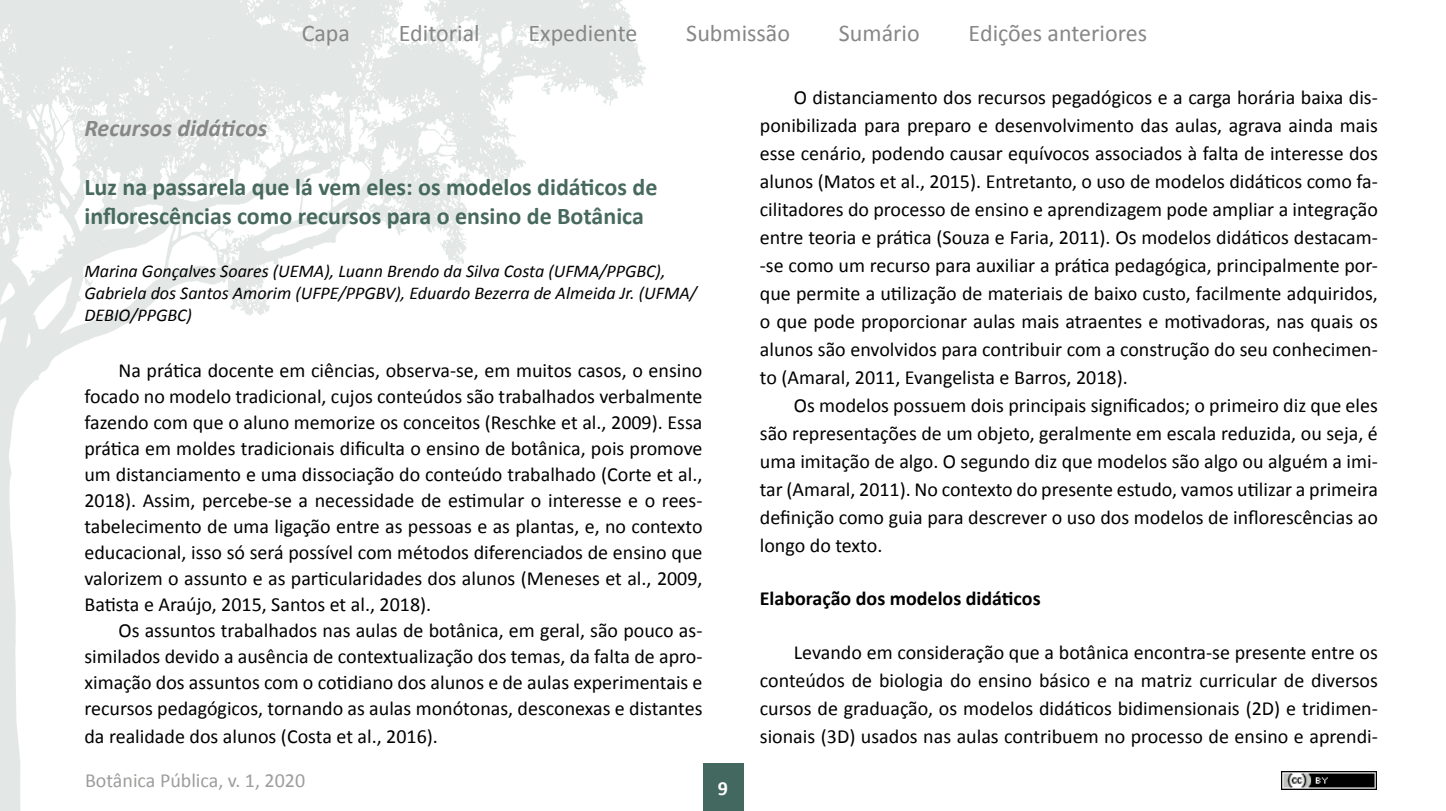
<style>
.page{position:relative;width:1446px;height:811px;background:#fff}
.page>*{position:absolute;margin:0;border:0;box-sizing:border-box;transform-origin:0 0}
.t1{font:700 24px/28.8px "Calibri";color:#47695e}
.t2{font:24px "Calibri";color:#878787}
.t3{font:italic 700 24px "Calibri";color:#878787}
.t4{font:20px/28px "Calibri";color:#000;text-align:justify}
.t5{font:700 20px "Calibri";color:#000}
.t6{font:20px "Calibri";color:#9d9d9c}
.t7{font:700 20px "Calibri";color:#fff}
.t8{font:italic 18px/21.6px "Calibri";color:#000}
</style>
<div class="page">
<div style="left:702px;top:764px;width:41px;height:47px;background:#43685f"></div>
<svg style="left:0;top:0;width:646px;height:811px"></svg>
<img style="left:1281px;top:772px;width:95px;height:17px">
<p class="t2" style="left:302px;top:18px;width:50px">Capa</p>
<p class="t2" style="left:399px;top:18px;width:82px">Editorial</p>
<p class="t2" style="left:528px;top:18px;width:110px">Expediente</p>
<p class="t2" style="left:686px;top:18px;width:105px">Submissão</p>
<p class="t2" style="left:839px;top:18px;width:82px">Sumário</p>
<p class="t2" style="left:968px;top:18px;width:180px">Edições anteriores</p>
<p class="t3" style="left:84px;top:113px;width:184px">Recursos didáticos</p>
<p class="t1" style="left:84px;top:171px;width:574px">Luz na passarela que lá vem eles: os modelos didáticos de inflorescências como recursos para o ensino de Botânica</p>
<p class="t8" style="left:84px;top:260px;width:614px">Marina Gonçalves Soares (UEMA), Luann Brendo da Silva Costa (UFMA/PPGBC),<br>Gabriela dos Santos Amorim (UFPE/PPGBV), Eduardo Bezerra de Almeida Jr. (UFMA/<br>DEBIO/PPGBC)</p>
<p class="t4" style="left:84px;top:356px;width:619px;line-height:26px;text-indent:34px">Na prática docente em ciências, observa-se, em muitos casos, o ensino focado no modelo tradicional, cujos conteúdos são trabalhados verbalmente fazendo com que o aluno memorize os conceitos (Reschke et al., 2009). Essa prática em moldes tradicionais dificulta o ensino de botânica, pois promove um distanciamento e uma dissociação do conteúdo trabalhado (Corte et al., 2018). Assim, percebe-se a necessidade de estimular o interesse e o rees&shy;tabelecimento de uma ligação entre as pessoas e as plantas, e, no contexto educacional, isso só será possível com métodos diferenciados de ensino que valorizem o assunto e as particularidades dos alunos (Meneses et al., 2009, Batista e Araújo, 2015, Santos et al., 2018).</p>
<p class="t4" style="left:84px;top:616px;width:619px;line-height:26px;text-indent:34px">Os assuntos trabalhados nas aulas de botânica, em geral, são pouco as&shy;similados devido a ausência de contextualização dos temas, da falta de apro&shy;ximação dos assuntos com o cotidiano dos alunos e de aulas experimentais e recursos pedagógicos, tornando as aulas monótonas, desconexas e distantes</p>
<p class="t4" style="left:84px;top:721px;width:355px">da realidade dos alunos (Costa et al., 2016).</p>
<p class="t6" style="left:85px;top:768px;width:222px">Botânica Pública, v. 1, 2020</p>
<p class="t7" style="left:718px;top:776px;width:12px">9</p>
<p class="t4" style="left:760px;top:83px;width:619px;text-indent:34px">O distanciamento dos recursos pegadógicos e a carga horária baixa dis&shy;ponibilizada para preparo e desenvolvimento das aulas, agrava ainda mais esse cenário, podendo causar equívocos associados à falta de interesse dos alunos (Matos et al., 2015). Entretanto, o uso de modelos didáticos como fa&shy;cilitadores do processo de ensino e aprendizagem pode ampliar a integração entre teoria e prática (Souza e Faria, 2011). Os modelos didáticos destacam--se como um recurso para auxiliar a prática pedagógica, principalmente por&shy;que permite a utilização de materiais de baixo custo, facilmente adquiridos, o que pode proporcionar aulas mais atraentes e motivadoras, nas quais os alunos são envolvidos para contribuir com a construção do seu conhecimen&shy;to (Amaral, 2011, Evangelista e Barros, 2018).</p>
<p class="t4" style="left:760px;top:391px;width:619px;text-indent:34px">Os modelos possuem dois principais significados; o primeiro diz que eles são representações de um objeto, geralmente em escala reduzida, ou seja, é uma imitação de algo. O segundo diz que modelos são algo ou alguém a imi&shy;tar (Amaral, 2011). No contexto do presente estudo, vamos utilizar a primeira definição como guia para descrever o uso dos modelos de inflorescências ao longo do texto.</p>
<p class="t5" style="left:760px;top:585px;width:282px">Elaboração dos modelos didáticos</p>
<p class="t4" style="left:760px;top:637px;width:619px;text-indent:34px">Levando em consideração que a botânica encontra-se presente entre os conteúdos de biologia do ensino básico e na matriz curricular de diversos cursos de graduação, os modelos didáticos bidimensionais (2D) e tridimen&shy;sionais (3D) usados nas aulas contribuem no processo de ensino e aprendi-</p>
</div>
